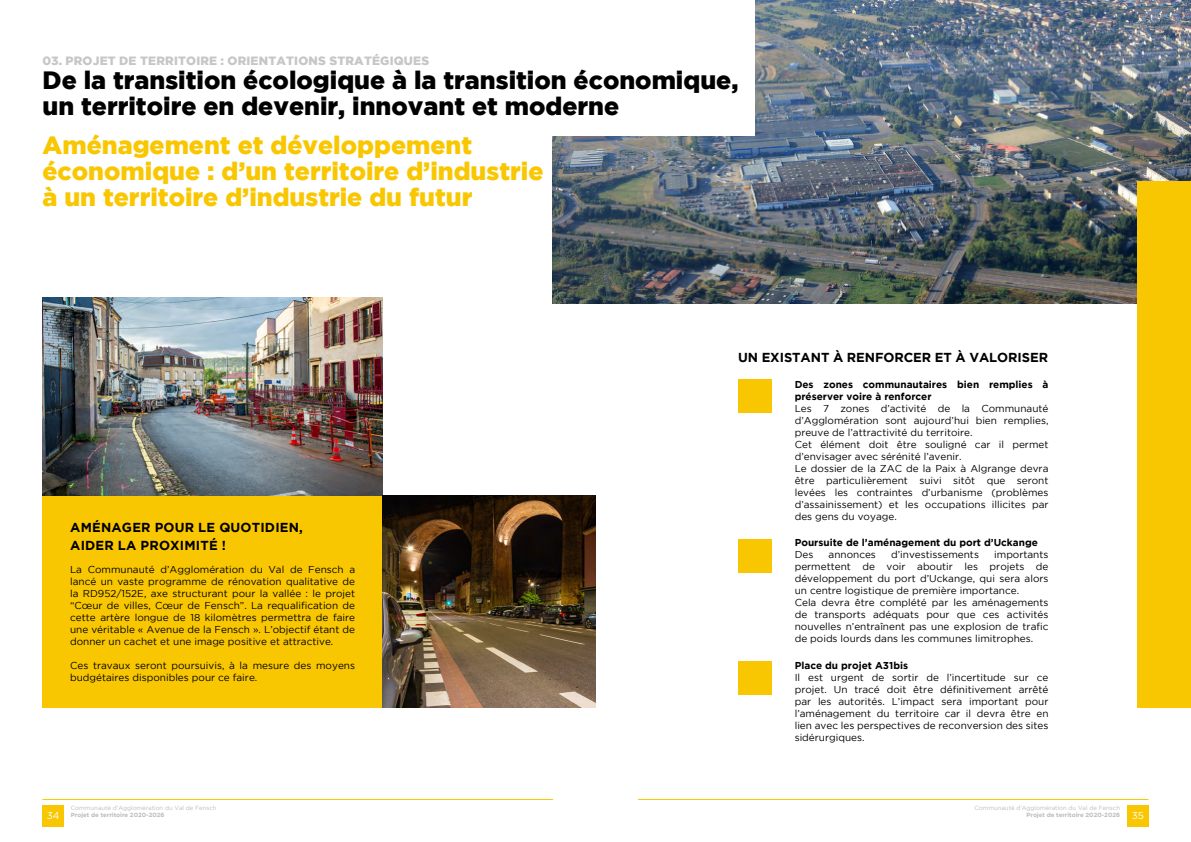
<style>
.page{position:relative;width:1191px;height:842px;background:#fff}
.page>*{position:absolute;margin:0;border:0;box-sizing:border-box;transform-origin:0 0}
.t1{font:900 25px/26px "Gotham";color:#f9c701}
.t2{font:900 25px/26px "Gotham";color:#000}
.t3{font:700 13px/18px "Gotham";letter-spacing:.015em;color:#000}
.t4{font:700 13px "Gotham";letter-spacing:-.005em;color:#000}
.t5{font:900 12px "Gotham";letter-spacing:.015em;color:#c6c6c6}
.t6{font:10px/12px "Gotham";color:#000}
.t7{font:700 10px/12px "Gotham";color:#000}
.t8{font:10px "Gotham";color:#fff}
.t9{font:6px "Gotham";color:#bcbcbc}
.t10{font:700 6px "Gotham";color:#bcbcbc}
</style>
<div class="page">
<div style="left:42px;top:495px;width:341px;height:213px;background:#f9c701"></div>
<img style="left:553px;top:0;width:638px;height:303px">
<div style="left:517px;top:0;width:238px;height:135px;background:#fff"></div>
<img style="left:43px;top:297px;width:340px;height:198px">
<img style="left:383px;top:495px;width:212px;height:213px">
<div style="left:738px;top:379px;width:34px;height:34px;background:#f9c701"></div>
<div style="left:738px;top:539px;width:34px;height:34px;background:#f9c701"></div>
<div style="left:738px;top:660px;width:34px;height:34px;background:#f9c701"></div>
<div style="left:1137px;top:181px;width:54px;height:527px;background:#f9c701"></div>
<hr style="left:42px;top:799px;width:511px;height:1px;background:#f9c701">
<hr style="left:638px;top:799px;width:510px;height:1px;background:#f9c701">
<div style="left:43px;top:805px;width:21px;height:21px;background:#f9c701"></div>
<div style="left:1127px;top:805px;width:21px;height:21px;background:#f9c701"></div>
<p class="t5" style="left:43px;top:54px;width:388px">03. PROJET DE TERRITOIRE : ORIENTATIONS STRATÉGIQUES</p>
<h1 class="t2" style="left:43px;top:67px;width:697px">De la transition écologique à la transition économique, un territoire en devenir, innovant et moderne</h1>
<h1 class="t1" style="left:43px;top:131px;width:502px">Aménagement et développement économique : d’un territoire d’industrie à un territoire d’industrie du futur</h1>
<h2 class="t3" style="left:70px;top:518px;width:234px">AMÉNAGER POUR LE QUOTIDIEN,<br>AIDER LA PROXIMITÉ !</h2>
<p class="t6" style="left:70px;top:564px;width:286px;text-align:justify">La Communauté d’Agglomération du Val de Fensch a lancé un vaste programme de rénovation qualitative de la RD952/152E, axe structurant pour la vallée : le projet “Cœur de villes, Cœur de Fensch”. La requalification de cette artère longue de 18 kilomètres permettra de faire une véritable « Avenue de la Fensch ». L’objectif étant de donner un cachet et une image positive et attractive.</p>
<p class="t6" style="left:70px;top:659px;width:286px">Ces travaux seront poursuivis, à la mesure des moyens budgétaires disponibles pour ce faire.</p>
<h2 class="t4" style="left:738px;top:350px;width:311px">UN EXISTANT À RENFORCER ET À VALORISER</h2>
<p class="t7" style="left:794px;top:378px;width:255px">Des zones communautaires bien remplies à préserver voire à renforcer</p>
<p class="t6" style="left:794px;top:402px;width:255px">Les 7 zones d’activité de la Communauté d’Agglomération sont aujourd’hui bien remplies, preuve de l’attractivité du territoire.<br>Cet élément doit être souligné car il permet d’envisager avec sérénité l’avenir.<br>Le dossier de la ZAC de la Paix à Algrange devra être particulièrement suivi sitôt que seront levées les contraintes d’urbanisme (problèmes d’assainissement) et les occupations illicites par des gens du voyage.</p>
<p class="t7" style="left:794px;top:536px;width:245px">Poursuite de l’aménagement du port d’Uckange</p>
<p class="t6" style="left:794px;top:549px;width:20px">Des</p>
<p class="t6" style="left:828px;top:549px;width:49px">annonces</p>
<p class="t6" style="left:891px;top:549px;width:89px">d’investissements</p>
<p class="t6" style="left:794px;top:549px;width:255px;text-indent:199px">importants permettent de voir aboutir les projets de développement du port d’Uckange, qui sera alors un centre logistique de première importance.<br>Cela devra être complété par les aménagements de transports adéquats pour que ces activités nouvelles n’entraînent pas une explosion de trafic de poids lourds dans les communes limitrophes.</p>
<p class="t7" style="left:794px;top:659px;width:115px">Place du projet A31bis</p>
<p class="t6" style="left:794px;top:671px;width:255px;text-align:justify">Il est urgent de sortir de l’incertitude sur ce projet. Un tracé doit être définitivement arrêté par les autorités. L’impact sera important pour l’aménagement du territoire car il devra être en lien avec les perspectives de reconversion des sites sidérurgiques.</p>
<p class="t9" style="left:71px;top:804px;width:147px">Communauté d’Agglomération du Val de Fensch</p>
<p class="t10" style="left:71px;top:811px;width:95px">Projet de territoire 2020-2026</p>
<p class="t9" style="left:974px;top:804px;width:147px">Communauté d’Agglomération du Val de Fensch</p>
<p class="t10" style="left:1026px;top:811px;width:95px">Projet de territoire 2020-2026</p>
<p class="t8" style="left:47px;top:810px;width:14px">34</p>
<p class="t8" style="left:1131px;top:810px;width:14px">35</p>
</div>
